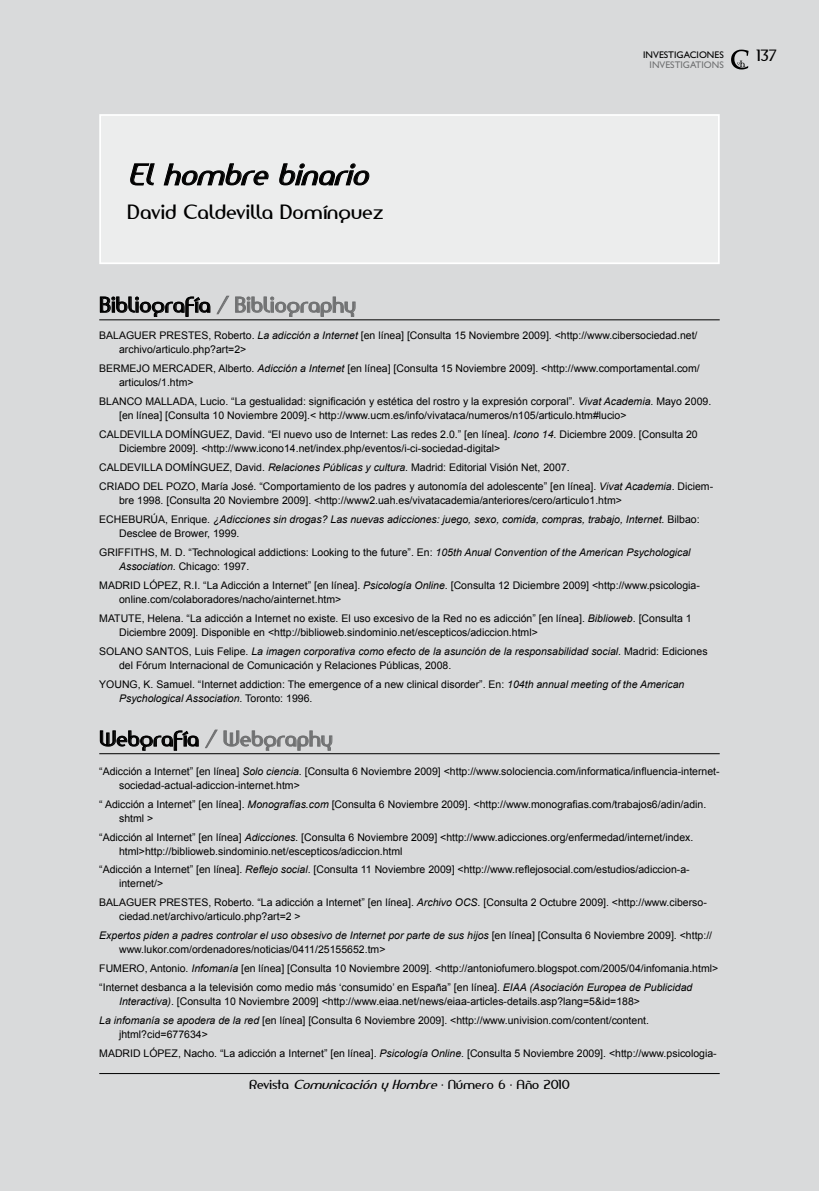
<style>
.page{position:relative;width:819px;height:1191px;background:#d9dadb}
.page>*{position:absolute;margin:0;border:0;box-sizing:border-box;transform-origin:0 0}
.t1{font:italic 28.18px "Amerika Sans";color:#000}
.t2{font:20.3px "Amerika Sans";color:#707172}
.t3{font:19.25px "Amerika Sans";color:#000}
.t4{font:15.22px "Amerika Sans";color:#000}
.t5{font:12.25px "Amerika Sans";color:#000}
.t6{font:10.5px/14px "Arial";color:#000}
.t7{font:italic 10.5px "Arial";color:#000}
.t8{font:9.62px "Gill Sans";color:#000}
.t9{font:9.62px "Gill Sans";color:#707172}
.s1{color:#000}
.s2{font-style:italic}
.s3{font-style:normal}
</style>
<div class="page">
<hr style="left:99px;top:1073px;width:620px;height:1px;background:#000">
<svg style="left:731px;top:50px;width:17px;height:19px"></svg>
<div style="left:99px;top:114px;width:620px;height:150px;background:#eceded;border:2px solid #fff"></div>
<svg style="left:130px;top:163px;width:25px;height:23px"></svg>
<svg style="left:163px;top:163px;width:106px;height:23px"></svg>
<svg style="left:279px;top:163px;width:91px;height:23px"></svg>
<svg style="left:100px;top:295px;width:256px;height:22px"></svg>
<hr style="left:99px;top:319px;width:620px;height:1px;background:#000">
<svg style="left:99px;top:730px;width:100px;height:21px"></svg>
<svg style="left:205px;top:729px;width:128px;height:22px"></svg>
<hr style="left:99px;top:753px;width:620px;height:1px;background:#000">
<h1 class="t1" style="left:127px;top:157px;width:251px">Elhombrebinario</h1>
<h3 class="t3" style="left:127px;top:200px;width:257px">David Caldevilla Domínguez</h3>
<h2 class="t2" style="left:99px;top:292px;width:258px"><span class="s1">Bibliografía</span> / Bibliography</h2>
<p class="t8" style="left:643px;top:50px;width:82px">INVESTIGACIONES</p>
<h3 class="t4" style="left:755px;top:45px;width:22px">137</h3>
<p class="t9" style="left:649px;top:59px;width:76px">INVESTIGATIONS</p>
<p class="t6" style="left:119px;top:329px;width:580px;text-indent:-20px">BALAGUER PRESTES, Roberto. <span class="s2">La adicción a Internet</span> [en línea] [Consulta 15 Noviembre 2009]. &lt;http://www.cibersociedad.net/ archivo/articulo.php?art=2&gt;</p>
<p class="t6" style="left:119px;top:362px;width:582px;text-indent:-20px">BERMEJO MERCADER, Alberto. <span class="s2">Adicción a Internet</span> [en línea] [Consulta 15 Noviembre 2009]. &lt;http://www.comportamental.com/ articulos/1.htm&gt;</p>
<p class="t6" style="left:119px;top:395px;width:593px;text-indent:-20px">BLANCO MALLADA, Lucio. “La gestualidad: significación y estética del rostro y la expresión corporal”. <span class="s2">Vivat Academia</span>. Mayo 2009. [en línea] [Consulta 10 Noviembre 2009].&lt; http://www.ucm.es/info/vivataca/numeros/n105/articulo.htm#lucio&gt;</p>
<p class="t6" style="left:119px;top:428px;width:580px;text-indent:-20px">CALDEVILLA DOMÍNGUEZ, David. “El nuevo uso de Internet: Las redes 2.0.” [en línea]. <span class="s2">Icono 14</span>. Diciembre 2009. [Consulta 20<br>Diciembre 2009]. &lt;http://www.icono14.net/index.php/eventos/i-ci-sociedad-digital&gt;</p>
<p class="t6" style="left:99px;top:458px;width:615px;line-height:18.9px">CALDEVILLA DOMÍNGUEZ, David. <span class="s2">Relaciones Públicas y cultura</span>. Madrid: Editorial Visión Net, 2007.<br>CRIADO DEL POZO, María José. “Comportamiento de los padres y autonomía del adolescente” [en línea]. <span class="s2">Vivat Academia</span>. Diciem-</p>
<p class="t6" style="left:99px;top:491px;width:601px;line-height:18.9px;text-indent:20px">bre 1998. [Consulta 20 Noviembre 2009]. &lt;http://www2.uah.es/vivatacademia/anteriores/cero/articulo1.htm&gt;<br>ECHEBURÚA, Enrique. <span class="s2">¿Adicciones sin drogas? Las nuevas adicciones: juego, sexo, comida, compras, trabajo, Internet</span>. Bilbao:</p>
<p class="t6" style="left:99px;top:524px;width:593px;line-height:18.9px;text-indent:20px">Desclee de Brower, 1999.<br>GRIFFITHS, M. D. “Technological addictions: Looking to the future”. En: <span class="s2">105th Anual Convention of the American Psychological</span></p>
<p class="t6" style="left:99px;top:557px;width:602px;line-height:18.9px;text-indent:20px"><span class="s2">Association</span>. Chicago: 1997.<br>MADRID LÓPEZ, R.I. “La Adicción a Internet” [en línea]. <span class="s2">Psicología Online</span>. [Consulta 12 Diciembre 2009] &lt;http://www.psicologia-</p>
<p class="t6" style="left:99px;top:590px;width:594px;line-height:18.9px;text-indent:20px">online.com/colaboradores/nacho/ainternet.htm&gt;<br>MATUTE, Helena. “La adicción a Internet no existe. El uso excesivo de la Red no es adicción” [en línea]. <span class="s2">Biblioweb</span>. [Consulta 1</p>
<p class="t6" style="left:99px;top:623px;width:609px;line-height:18.9px;text-indent:20px">Diciembre 2009]. Disponible en &lt;http://biblioweb.sindominio.net/escepticos/adiccion.html&gt;<br>SOLANO SANTOS, Luis Felipe. <span class="s2">La imagen corporativa como efecto de la asunción de la responsabilidad social</span>. Madrid: Ediciones</p>
<p class="t6" style="left:99px;top:656px;width:586px;line-height:18.9px;text-indent:20px">del Fórum Internacional de Comunicación y Relaciones Públicas, 2008.<br>YOUNG, K. Samuel. “Internet addiction: The emergence of a new clinical disorder”. En: <span class="s2">104th annual meeting of the American</span></p>
<p class="t7" style="left:119px;top:691px;width:195px">Psychological Association<span class="s3">. Toronto: 1996.</span></p>
<h2 class="t2" style="left:99px;top:726px;width:235px"><span class="s1">Webgrafía</span> / Webgraphy</h2>
<p class="t6" style="left:119px;top:764px;width:602px;text-indent:-20px">“Adicción a Internet” [en línea] <span class="s2">Solo ciencia</span>. [Consulta 6 Noviembre 2009] &lt;http://www.solociencia.com/informatica/influencia-internet&shy;sociedad-actual-adiccion-internet.htm&gt;</p>
<p class="t6" style="left:119px;top:797px;width:588px;text-indent:-20px">“ Adicción a Internet” [en línea]. <span class="s2">Monografías.com</span> [Consulta 6 Noviembre 2009]. &lt;http://www.monografias.com/trabajos6/adin/adin. shtml &gt;</p>
<p class="t6" style="left:119px;top:830px;width:576px;text-indent:-20px">“Adicción al Internet” [en línea] <span class="s2">Adicciones.</span> [Consulta 6 Noviembre 2009] &lt;http://www.adicciones.org/enfermedad/internet/index. html&gt;http://biblioweb.sindominio.net/escepticos/adiccion.html</p>
<p class="t6" style="left:119px;top:863px;width:572px;text-indent:-20px">“Adicción a Internet” [en línea]. <span class="s2">Reflejo social</span>. [Consulta 11 Noviembre 2009] &lt;http://www.reflejosocial.com/estudios/adiccion-a&shy;internet/&gt;</p>
<p class="t6" style="left:119px;top:896px;width:589px;text-indent:-20px">BALAGUER PRESTES, Roberto. “La adicción a Internet” [en línea]. <span class="s2">Archivo OCS</span>. [Consulta 2 Octubre 2009]. &lt;http://www.ciberso&shy;ciedad.net/archivo/articulo.php?art=2 &gt;</p>
<p class="t6" style="left:119px;top:928px;width:594px;text-indent:-20px"><span class="s2">Expertos piden a padres controlar el uso obsesivo de Internet por parte de sus hijos</span> [en línea] [Consulta 6 Noviembre 2009]. &lt;http:// www.lukor.com/ordenadores/noticias/0411/25155652.tm&gt;</p>
<p class="t6" style="left:99px;top:959px;width:620px;line-height:18.9px">FUMERO, Antonio. <span class="s2">Infomanía</span> [en línea] [Consulta 10 Noviembre 2009]. &lt;http://antoniofumero.blogspot.com/2005/04/infomania.html&gt; “Internet desbanca a la televisión como medio más ‘consumido’ en España” [en línea]. <span class="s2">EIAA (Asociación Europea de Publicidad</span></p>
<p class="t6" style="left:99px;top:992px;width:551px;line-height:18.9px;text-indent:20px"><span class="s2">Interactiva)</span>. [Consulta 10 Noviembre 2009] &lt;http://www.eiaa.net/news/eiaa-articles-details.asp?lang=5&amp;id=188&gt;<br><span class="s2">La infomanía se apodera de la red</span> [en línea] [Consulta 6 Noviembre 2009]. &lt;http://www.univision.com/content/content.</p>
<p class="t6" style="left:99px;top:1025px;width:619px;line-height:18.9px;text-indent:20px">jhtml?cid=677634&gt;<br>MADRID LÓPEZ, Nacho. “La adicción a Internet” [en línea]. <span class="s2">Psicología Online</span>. [Consulta 5 Noviembre 2009]. &lt;http://www.psicologia-</p>
<p class="t5" style="left:249px;top:1076px;width:322px">R ev i s t a <span class="s2">ComunicaciónyHombre</span>· N ú m e r o 6 · A ñ o 2 01 0</p>
</div>
